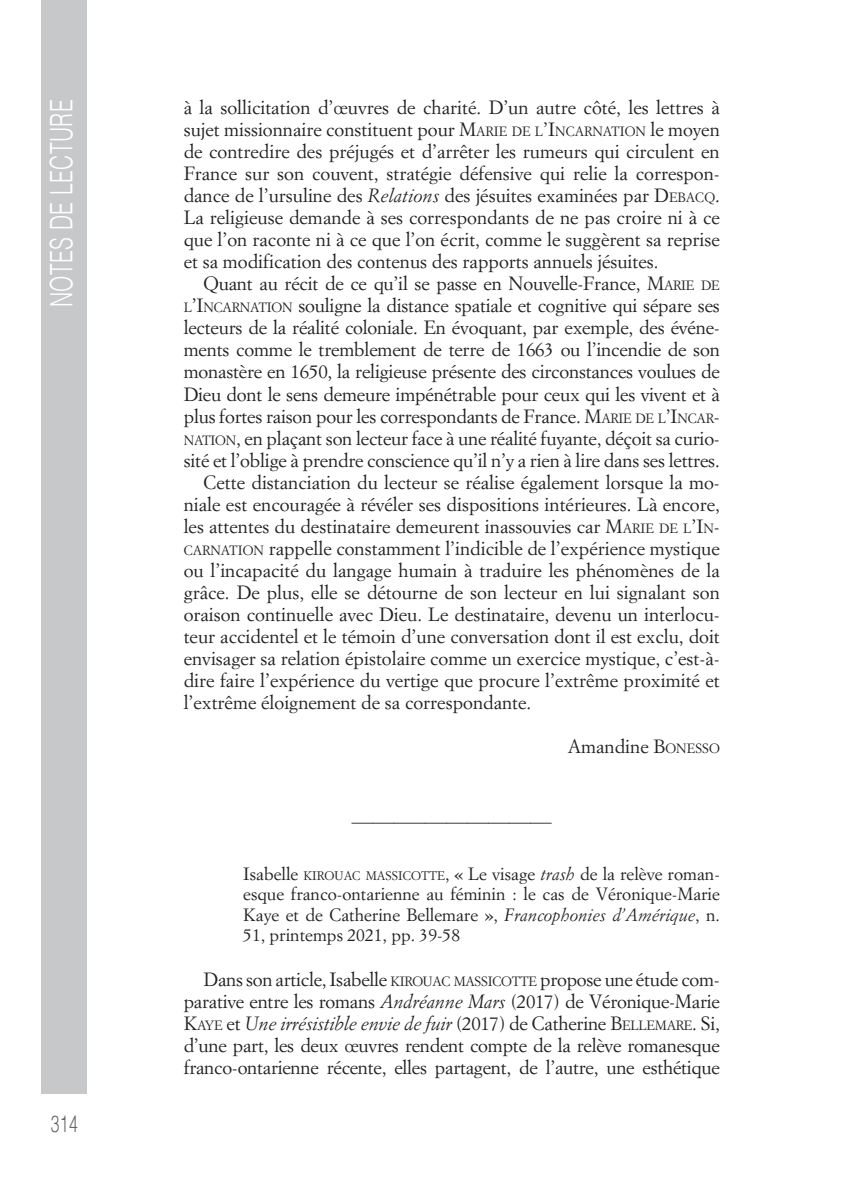
<style>
.page{position:relative;width:844px;height:1191px;background:#fff}
.page>*{position:absolute;margin:0;border:0;box-sizing:border-box;transform-origin:0 0}
.t1{font:300 31.15px "Helvetica";letter-spacing:.02em;color:#fff;scale:.68 1}
.t2{font:300 23.28px "Helvetica";color:#636366;scale:.68 1}
.t3{font:21px "Times New Roman";color:#231f20}
._00_corpo_testo{font:18.9px/22.1px "Simoncini Garamond";letter-spacing:-.01em;color:#231f20;text-align:justify}
._11_Cit_Etudes{font:17.5px/20.7px "Simoncini Garamond";color:#231f20;text-align:justify}
.s1{font-style:inherit}
.s2{font-size:13.3px}
.s3{font-style:italic}
.s4{font-size:12.25px}
</style>
<div class="page">
<div style="left:41px;top:0;width:46px;height:1093px;background:#c7c8ca"></div>
<h1 class="t1" style="left:35px;top:307px;width:308px;rotate:-90deg">N otes de lectu re</h1>
<p class="t2" style="left:51px;top:1104px;width:41px">314</p>
<p class="_00_corpo_testo" style="left:184px;top:96px;width:537px">à la sollicitation d’œuvres de charité. D’un autre côté, les lettres à sujet missionnaire constituent pour <span class="s1">M</span><span class="s2">ARIE DE L</span><span class="s1">’I</span><span class="s2">NCARNATION</span> le moyen de contredire des préjugés et d’arrêter les rumeurs qui circulent en France sur son couvent, stratégie défensive qui relie la correspon&shy;dance de l’ursuline des <span class="s3">Relations</span> des jésuites examinées par <span class="s1">D</span><span class="s2">EBACQ</span>.<br>La religieuse demande à ses correspondants de ne pas croire ni à ce que l’on raconte ni à ce que l’on écrit, comme le suggèrent sa reprise et sa modification des contenus des rapports annuels jésuites.</p>
<p class="_00_corpo_testo" style="left:184px;top:272px;width:537px;text-align:center">Quant au récit de ce qu’il se passe en Nouvelle-France, <span class="s1">M</span><span class="s2">ARIE DE L</span><span class="s1">’I</span><span class="s2">NCARNATION</span> souligne la distance spatiale et cognitive qui sépare ses lecteurs de la réalité coloniale. En évoquant, par exemple, des événe&shy;ments comme le tremblement de terre de 1663 ou l’incendie de son monastère en 1650, la religieuse présente des circonstances voulues de Dieu dont le sens demeure impénétrable pour ceux qui les vivent et à plus fortes raison pour les correspondants de France. <span class="s1">M</span><span class="s2">ARIE DE L</span><span class="s1">’I</span><span class="s2">NCAR</span><span class="s1">-</span><span class="s2">NATION</span> , en plaçant son lecteur face à une réalité fuyante, déçoit sa curio&shy;sité et l’oblige à prendre conscience qu’il n’y a rien à lire dans ses lettres.</p>
<p class="_00_corpo_testo" style="left:184px;top:471px;width:537px;text-indent:20px">Cette distanciation du lecteur se réalise également lorsque la mo&shy;niale est encouragée à révéler ses dispositions intérieures. Là encore, les attentes du destinataire demeurent inassouvies car <span class="s1">M</span><span class="s2">ARIE DE L</span><span class="s1">’I</span><span class="s2">N</span><span class="s1">-</span><span class="s2">CARNATION</span> rappelle constamment l’indicible de l’expérience mystique ou l’incapacité du langage humain à traduire les phénomènes de la grâce. De plus, elle se détourne de son lecteur en lui signalant son oraison continuelle avec Dieu. Le destinataire, devenu un interlocu&shy;teur accidentel et le témoin d’une conversation dont il est exclu, doit envisager sa relation épistolaire comme un exercice mystique, c’est-à&shy;dire faire l’expérience du vertige que procure l’extrême proximité et l’extrême éloignement de sa correspondante.</p>
<p class="_00_corpo_testo" style="left:567px;top:735px;width:108px">Amandine <span class="s1">B</span><span class="s2">ONESSO</span></p>
<p class="t3" style="left:352px;top:797px;width:201px">___________________</p>
<p class="_11_Cit_Etudes" style="left:243px;top:862px;width:478px">Isabelle <span class="s4">KIROUAC MASSICOTTE</span>, « Le visage <span class="s3">trash</span> de la relève roman&shy;esque franco-ontarienne au féminin : le cas de Véronique-Marie Kaye et de Catherine Bellemare », <span class="s3">Francophonies d’Amérique</span>, n.<br>51, printemps 2021, pp. 39-58</p>
<p class="_00_corpo_testo" style="left:184px;top:967px;width:537px;text-indent:20px">Dans son article, Isabelle <span class="s2">KIROUAC MASSICOTTE</span> propose une étude com&shy;parative entre les romans <span class="s3">Andréanne Mars</span> (2017) de Véronique-Marie <span class="s1">K</span><span class="s2">AYE</span> et <span class="s3">Une irrésistible envie de fuir</span> (2017) de Catherine <span class="s1">B</span><span class="s2">ELLEMARE</span>. Si, d’une part, les deux œuvres rendent compte de la relève romanesque franco-ontarienne récente, elles partagent, de l’autre, une esthétique</p>
</div>
